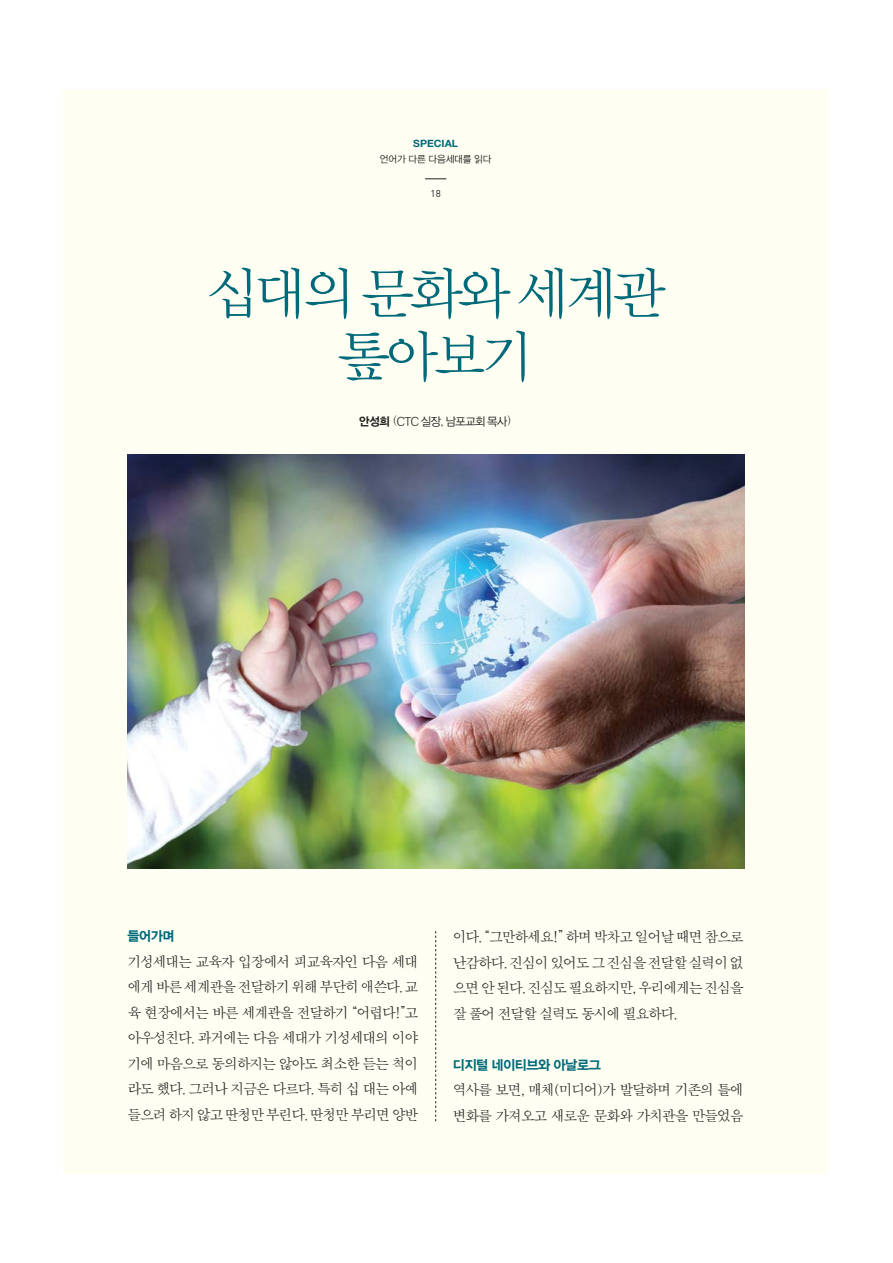
<style>
.page{position:relative;width:893px;height:1263px;background:#fff}
.page>*{position:absolute;margin:0;border:0;box-sizing:border-box;transform-origin:0 0}
.t1{font:55.5px/63px "Yoon Myungjo L KS Cms UHC H";letter-spacing:-.075em;color:#006a7a;text-align:center}
.t2{font:14.25px/25.5px "SM3 S Pmu 02 KS Cms UHC H";letter-spacing:-.1em;color:#231f20;text-align:justify}
.t3{font:13.5px "Yoon Gothic B KS Cms UHC H";letter-spacing:-.035em;color:#006a7a}
.t4{font:11.7px "Yoon Gothic L KS Cms UHC H";letter-spacing:-.065em;color:#231f20}
.t5{font:700 10.05px "Helvetica Neue LT Pro";color:#006a7a;scale:1.04 1}
.t6{font:9.75px "Yoon Gothic L KS Cms UHC H";letter-spacing:-.01em;color:#231f20}
.t7{font:9.75px "DIN";color:#231f20}
.s1{font-family:"Yoon Gothic B KS Cms UHC H"}
.s2{font-family:"SMSS Myung Jo Std Regular KS Cms UHC H"}
</style>
<div class="page">
<div style="left:64px;top:89px;width:765px;height:1085px;background:#fffef2"></div>
<img style="left:127px;top:455px;width:617px;height:413px">
<svg style="left:425px;top:178px;width:21px;height:1px"></svg>
<svg style="left:435px;top:931px;width:1px;height:190px"></svg>
<p class="t5" style="left:413px;top:137px;width:45px">SPECIAL</p>
<p class="t6" style="left:380px;top:155px;width:113px">언어가 다른 다음세대를 읽다</p>
<p class="t7" style="left:431px;top:188px;width:12px">18</p>
<h1 class="t1" style="left:206px;top:265px;width:460px">십대의 문화와 세계관 톺아보기</h1>
<p class="t4" style="left:359px;top:416px;width:154px"><span class="s1">안성희</span> <span class="s2">(</span>CTC 실장, 남포교회 목사<span class="s2">)</span></p>
<p class="t3" style="left:127px;top:930px;width:49px">들어가며</p>
<p class="t2" style="left:127px;top:950px;width:293px">기성세대는 교육자 입장에서 피교육자인 다음 세대 에게 바른 세계관을 전달하기 위해 부단히 애쓴다. 교 육 현장에서는 바른 세계관을 전달하기 “어렵다!”고 아우성친다. 과거에는 다음 세대가 기성세대의 이야 기에 마음으로 동의하지는 않아도 최소한 듣는 척이 라도 했다. 그러나 지금은 다르다. 특히 십 대는 아예 들으려 하지 않고 딴청만 부린다. 딴청만 부리면 양반</p>
<p class="t2" style="left:453px;top:925px;width:293px">이다. “그만하세요!” 하며 박차고 일어날 때면 참으로 난감하다. 진심이 있어도 그 진심을 전달할 실력이 없 으면 안 된다. 진심도 필요하지만, 우리에게는 진심을 잘 풀어 전달할 실력도 동시에 필요하다.</p>
<p class="t3" style="left:453px;top:1059px;width:150px">디지털 네이티브와 아날로그</p>
<p class="t2" style="left:453px;top:1078px;width:293px">역사를 보면, 매체(미디어)가 발달하며 기존의 틀에 변화를 가져오고 새로운 문화와 가치관을 만들었음</p>
</div>
